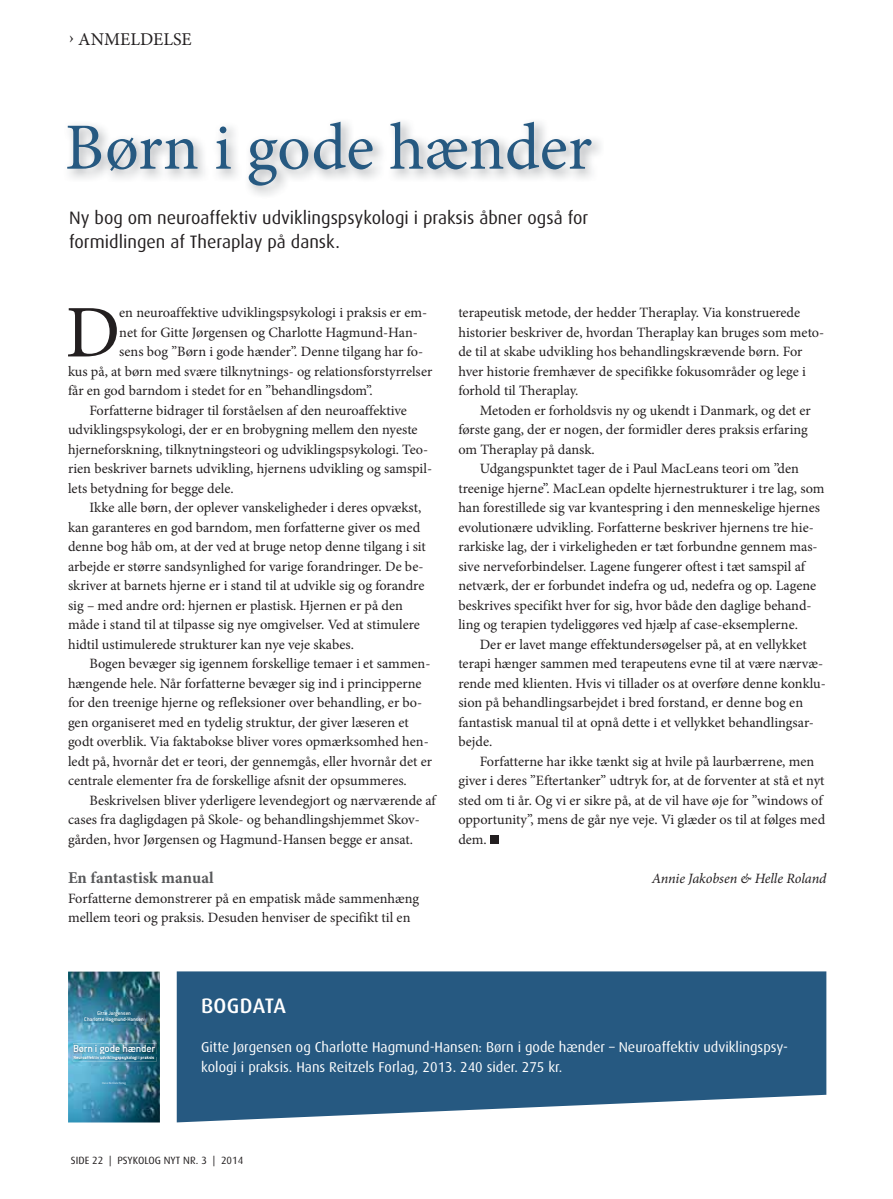
<style>
.page{position:relative;width:893px;height:1199px;background:#fff}
.page>*{position:absolute;margin:0;border:0;box-sizing:border-box;transform-origin:0 0}
.t1{font:74.25px "Minion Pro";color:#231f20}
.t2{font:66px "Minion Pro";color:#265981}
.t3{font:500 21px "Dax";letter-spacing:.015em;color:#fff}
.t4{font:18px/24px "Dax";color:#231f20}
.t5{font:18px "Minion Pro";color:#231f20}
.t6{font:700 16.5px "Minion Pro";color:#58595b}
.t7{font:14.25px/19.5px "Minion Pro";color:#231f20}
.t8{font:14.25px/19.5px "Dax";color:#fff}
.t9{font:italic 14.25px "Minion Pro";letter-spacing:-.01em;color:#231f20}
.t10{font:500 11.4px "Conduit ITC";letter-spacing:-.02em;color:#fff}
.t11{font:10.5px "Dax";color:#231f20}
.t12{font:500 5.7px/6.4px "Conduit ITC";letter-spacing:-.005em;color:#fff;text-align:center}
.t13{font:700 4.95px "Conduit ITC";letter-spacing:-.01em;color:#fff}
.t14{font:700 3.15px "Conduit ITC";color:#b5d7e7}
</style>
<div class="page">
<svg style="left:177px;top:971px;width:649px;height:151px;background:#39688c"></svg>
<div style="left:490px;top:835px;width:8px;height:9px;background:#231f20"></div>
<img style="left:68px;top:971px;width:92px;height:151px">
<img style="left:73px;top:1043px;width:84px;height:13px">
<img style="left:73px;top:1044px;width:83px;height:17px">
<img style="left:73px;top:1054px;width:83px;height:2px">
<img style="left:84px;top:1010px;width:61px;height:14px">
<p class="t5" style="left:69px;top:32px;width:124px">› ANMELDELSE</p>
<h2 class="t2" style="left:65px;top:121px;width:529px">Børn i gode hænder</h2>
<p class="t4" style="left:69px;top:207px;width:520px">Ny bog om neuroaffektiv udviklingspsykologi i praksis åbner også for formidlingen af Theraplay på dansk.</p>
<h1 class="t1" style="left:66px;top:303px;width:56px">D</h1>
<p class="t7" style="left:119px;top:304px;width:309px">en neuroaffektive udviklingspsykologi i praksis er em-</p>
<p class="t7" style="left:119px;top:324px;width:300px">net for Gitte Jørgensen og Charlotte Hagmund-Han-</p>
<p class="t7" style="left:119px;top:343px;width:305px">sens bog ”Børn i gode hænder”. Denne tilgang har fo-</p>
<p class="t7" style="left:68px;top:363px;width:366px">kus på, at børn med svære tilknytnings- og relationsforstyrrelser</p>
<p class="t7" style="left:68px;top:382px;width:306px">får en god barndom i stedet for en ”behandlingsdom”.</p>
<p class="t7" style="left:89px;top:402px;width:319px">Forfatterne bidrager til forståelsen af den neuroaffektive</p>
<p class="t7" style="left:68px;top:421px;width:351px">udviklingspsykologi, der er en brobygning mellem den nyeste</p>
<p class="t7" style="left:68px;top:441px;width:361px">hjerneforskning, tilknytningsteori og udviklingspsykologi. Teo-</p>
<p class="t7" style="left:68px;top:460px;width:365px">rien beskriver barnets udvikling, hjernens udvikling og samspil-</p>
<p class="t7" style="left:68px;top:480px;width:167px">lets betydning for begge dele.</p>
<p class="t7" style="left:89px;top:499px;width:333px">Ikke alle børn, der oplever vanskeligheder i deres opvækst,</p>
<p class="t7" style="left:68px;top:519px;width:353px">kan garanteres en god barndom, men forfatterne giver os med</p>
<p class="t7" style="left:68px;top:538px;width:359px">denne bog håb om, at der ved at bruge netop denne tilgang i sit</p>
<p class="t7" style="left:68px;top:558px;width:357px">arbejde er større sandsynlighed for varige forandringer. De be-</p>
<p class="t7" style="left:68px;top:577px;width:358px">skriver at barnets hjerne er i stand til at udvikle sig og forandre</p>
<p class="t7" style="left:68px;top:597px;width:336px">sig – med andre ord: hjernen er plastisk. Hjernen er på den</p>
<p class="t7" style="left:68px;top:616px;width:353px">måde i stand til at tilpasse sig nye omgivelser. Ved at stimulere</p>
<p class="t7" style="left:68px;top:636px;width:287px">hidtil ustimulerede strukturer kan nye veje skabes.</p>
<p class="t7" style="left:89px;top:655px;width:342px">Bogen bevæger sig igennem forskellige temaer i et sammen-</p>
<p class="t7" style="left:68px;top:675px;width:355px">hængende hele. Når forfatterne bevæger sig ind i principperne</p>
<p class="t7" style="left:68px;top:694px;width:355px">for den treenige hjerne og refleksioner over behandling, er bo-</p>
<p class="t7" style="left:68px;top:714px;width:342px">gen organiseret med en tydelig struktur, der giver læseren et</p>
<p class="t7" style="left:68px;top:733px;width:362px">godt overblik. Via faktabokse bliver vores opmærksomhed hen-</p>
<p class="t7" style="left:68px;top:753px;width:365px">ledt på, hvornår det er teori, der gennemgås, eller hvornår det er</p>
<p class="t7" style="left:68px;top:772px;width:340px">centrale elementer fra de forskellige afsnit der opsummeres.</p>
<p class="t7" style="left:89px;top:792px;width:348px">Beskrivelsen bliver yderligere levendegjort og nærværende af</p>
<p class="t7" style="left:68px;top:811px;width:353px">cases fra dagligdagen på Skole- og behandlingshjemmet Skov-</p>
<p class="t7" style="left:68px;top:831px;width:346px">gården, hvor Jørgensen og Hagmund-Hansen begge er ansat.</p>
<p class="t6" style="left:68px;top:871px;width:147px">En fantastisk manual</p>
<p class="t7" style="left:68px;top:889px;width:352px">Forfatterne demonstrerer på en empatisk måde sammenhæng mellem teori og praksis. Desuden henviser de specifikt til en</p>
<p class="t7" style="left:458px;top:304px;width:367px">terapeutisk metode, der hedder Theraplay. Via konstruerede historier beskriver de, hvordan Theraplay kan bruges som meto&shy;de til at skabe udvikling hos behandlingskrævende børn. For hver historie fremhæver de specifikke fokusområder og lege i forhold til Theraplay.</p>
<p class="t7" style="left:458px;top:402px;width:354px;text-indent:21px">Metoden er forholdsvis ny og ukendt i Danmark, og det er første gang, der er nogen, der formidler deres praksis erfaring om Theraplay på dansk.</p>
<p class="t7" style="left:458px;top:460px;width:367px;text-indent:21px">Udgangspunktet tager de i Paul MacLeans teori om ”den treenige hjerne”. MacLean opdelte hjernestrukturer i tre lag, som han forestillede sig var kvantespring i den menneskelige hjernes evolutionære udvikling. Forfatterne beskriver hjernens tre hie&shy;rarkiske lag, der i virkeligheden er tæt forbundne gennem mas&shy;sive nerveforbindelser. Lagene fungerer oftest i tæt samspil af netværk, der er forbundet indefra og ud, nedefra og op. Lagene beskrives specifikt hver for sig, hvor både den daglige behand&shy;ling og terapien tydeliggøres ved hjælp af case-eksemplerne.</p>
<p class="t7" style="left:458px;top:636px;width:369px;text-indent:21px">Der er lavet mange effektundersøgelser på, at en vellykket terapi hænger sammen med terapeutens evne til at være nærvæ&shy;rende med klienten. Hvis vi tillader os at overføre denne konklu&shy;sion på behandlingsarbejdet i bred forstand, er denne bog en fantastisk manual til at opnå dette i et vellykket behandlingsar&shy;bejde.</p>
<p class="t7" style="left:458px;top:753px;width:368px;text-indent:21px">Forfatterne har ikke tænkt sig at hvile på laurbærrene, men giver i deres ”Eftertanker” udtryk for, at de forventer at stå et nyt sted om ti år. Og vi er sikre på, at de vil have øje for ”windows of opportunity”, mens de går nye veje. Vi glæder os til at følges med dem.</p>
<p class="t9" style="left:651px;top:873px;width:176px">Annie Jakobsen &amp; Helle Roland</p>
<p class="t12" style="left:84px;top:1010px;width:61px">Gitte Jørgensen<br>Charlotte Hagmund-Hansen</p>
<p class="t10" style="left:73px;top:1044px;width:83px">Børn i gode hænder</p>
<p class="t13" style="left:74px;top:1055px;width:83px">Neuroaffektiv udviklingspsykologi i praksis</p>
<p class="t14" style="left:102px;top:1081px;width:26px">Hans Reitzels Forlag</p>
<h3 class="t3" style="left:201px;top:996px;width:87px">BOGDATA</h3>
<p class="t8" style="left:201px;top:1038px;width:588px">Gitte Jørgensen og Charlotte Hagmund-Hansen: Børn i gode hænder – Neuroaffektiv udviklingspsy&shy;kologi i praksis. Hans Reitzels Forlag, 2013. 240 sider. 275 kr.</p>
<p class="t11" style="left:71px;top:1155px;width:174px">SIDE 22 | PSYKOLOG NYT NR. 3 | 2014</p>
</div>
